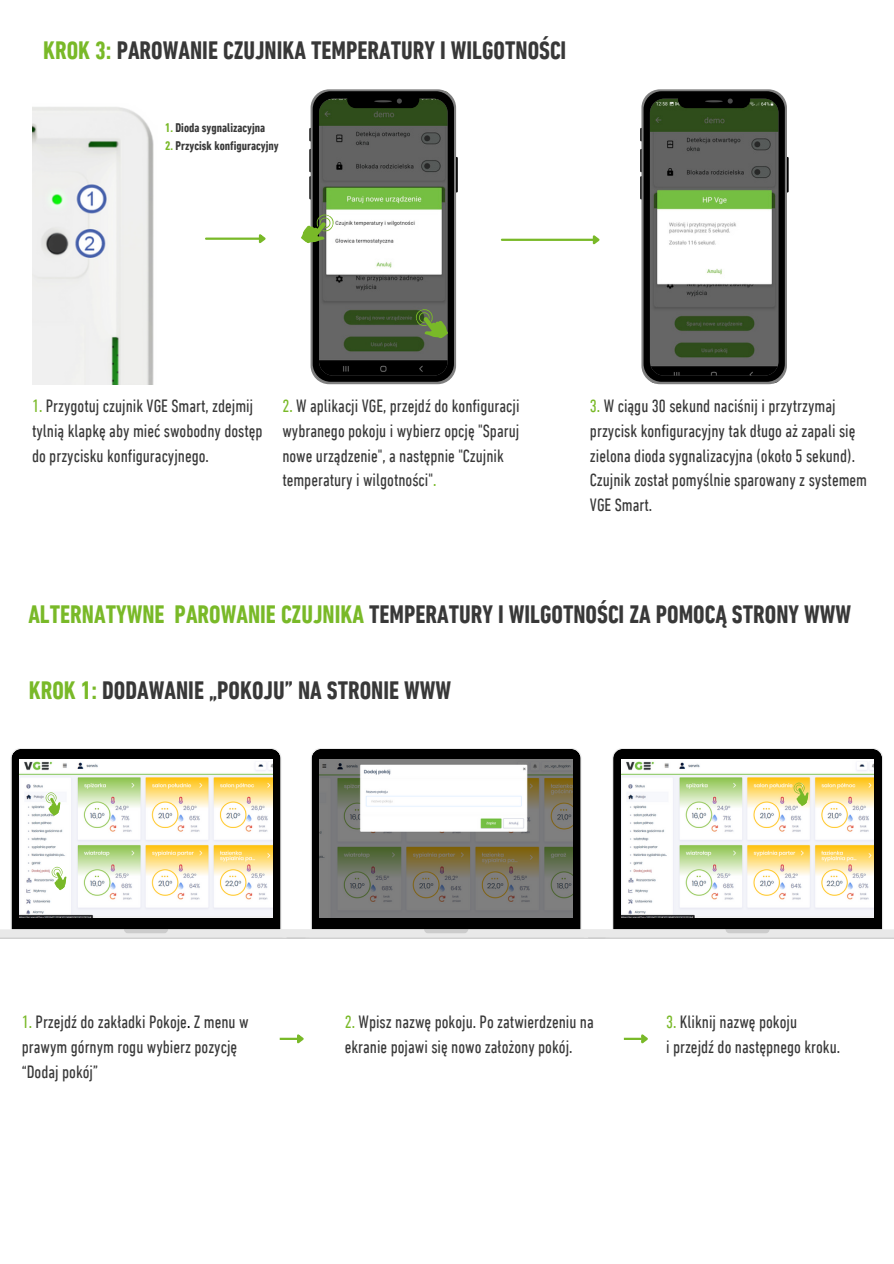
<style>
.page{position:relative;width:894px;height:1264px;background:#fff}
.page>*{position:absolute;margin:0;border:0;box-sizing:border-box;transform-origin:0 0}
.t1{font:700 condensed 25.65px "DIN Next LT Pro";color:#383838}
.t2{font:condensed 18.15px/24.8px "DIN Next LT Pro";color:#383838}
.t3{font:700 condensed 12.75px "DIN Next LT Pro";color:#383838}
.s1{color:#79b928}
.s2{color:#000}
</style>
<div class="page">
<img style="left:32px;top:107px;width:122px;height:277px">
<hr style="left:206px;top:237px;width:53px;height:3px;background:#79b928">
<svg style="left:257px;top:234px;width:9px;height:10px"></svg>
<hr style="left:502px;top:239px;width:90px;height:2px;background:#79b928">
<svg style="left:590px;top:235px;width:10px;height:10px"></svg>
<hr style="left:786px;top:157px;width:2px;height:35px;background:#000">
<svg style="left:640px;top:89px;width:146px;height:295px"></svg>
<hr style="left:455px;top:157px;width:2px;height:35px;background:#000">
<svg style="left:301px;top:89px;width:155px;height:295px"></svg>
<svg style="left:279px;top:1034px;width:25px;height:10px"></svg>
<svg style="left:11px;top:748px;width:268px;height:181px;background:#1e1e1e"></svg>
<img style="left:20px;top:759px;width:252px;height:158px">
<svg style="left:43px;top:790px;width:22px;height:27px"></svg>
<svg style="left:279px;top:748px;width:302px;height:181px;fill:#000"></svg>
<img style="left:320px;top:759px;width:252px;height:158px">
<svg style="left:581px;top:748px;width:302px;height:181px;fill:#000"></svg>
<svg style="left:0;top:929px;width:893px;height:9px;background:#e3e3e3"></svg>
<img style="left:621px;top:759px;width:252px;height:158px">
<svg style="left:623px;top:1034px;width:25px;height:10px"></svg>
<svg style="left:791px;top:780px;width:22px;height:27px"></svg>
<svg style="left:49px;top:864px;width:22px;height:27px"></svg>
<p class="t1" style="left:43px;top:40px;width:524px"><span class="s1">KROK 3:</span> PAROWANIE CZUJNIKA TEMPERATURY I WILGOTNOŚCI</p>
<p class="t3" style="left:165px;top:123px;width:102px"><span class="s1">1.</span> Dioda sygnalizacyjna</p>
<p class="t3" style="left:165px;top:140px;width:115px"><span class="s1">2.</span> Przycisk konfiguracyjny</p>
<p class="t2" style="left:32px;top:395px;width:232px"><span class="s1">1.</span> Przygotuj czujnik VGE Smart, zdejmĳ tylnią klapkę aby mieć swobodny dostęp do przycisku konfiguracyjnego.</p>
<h2 class="t2" style="left:282px;top:395px;width:239px"><span class="s1">2.</span> W aplikacji VGE, przejdź do konfiguracji wybranego pokoju i wybierz opcję "Sparuj nowe urządzenie", a następnie "Czujnik temperatury i wilgotności"<span class="s1">.</span></h2>
<h2 class="t2" style="left:589px;top:395px;width:278px"><span class="s1">3.</span> W ciągu 30 sekund naciśnij i przytrzymaj przycisk konfiguracyjny tak długo aż zapali się zielona dioda sygnalizacyjna (około 5 sekund).<br>Czujnik został pomyślnie sparowany z systemem VGE Smart.</h2>
<h2 class="t1" style="left:28px;top:603px;width:824px"><span class="s1">ALTERNATYWNE PAROWANIE CZUJNIKA</span> TEMPERATURY I WILGOTNOŚCI ZA POMOCĄ STRONY WWW</h2>
<p class="t1" style="left:29px;top:680px;width:424px"><span class="s1">KROK 1:</span> DODAWANIE „POKOJU” NA STRONIE WWW</p>
<h1 class="t2" style="left:22px;top:1011px;width:228px"><span class="s1">1.</span> Przejdź do zakładki Pokoje<span class="s2">.</span> Z menu w prawym górnym rogu wybierz pozycję “Dodaj pokój”</h1>
<h1 class="t2" style="left:344px;top:1011px;width:250px"><span class="s1">2.</span> Wpisz nazwę pokoju. Po zatwierdzeniu na ekranie pojawi się nowo założony pokój.</h1>
<p class="t2" style="left:666px;top:1011px;width:176px"><span class="s1">3.</span> Kliknij nazwę pokoju<br>i przejdź do następnego kroku.</p>
</div>
